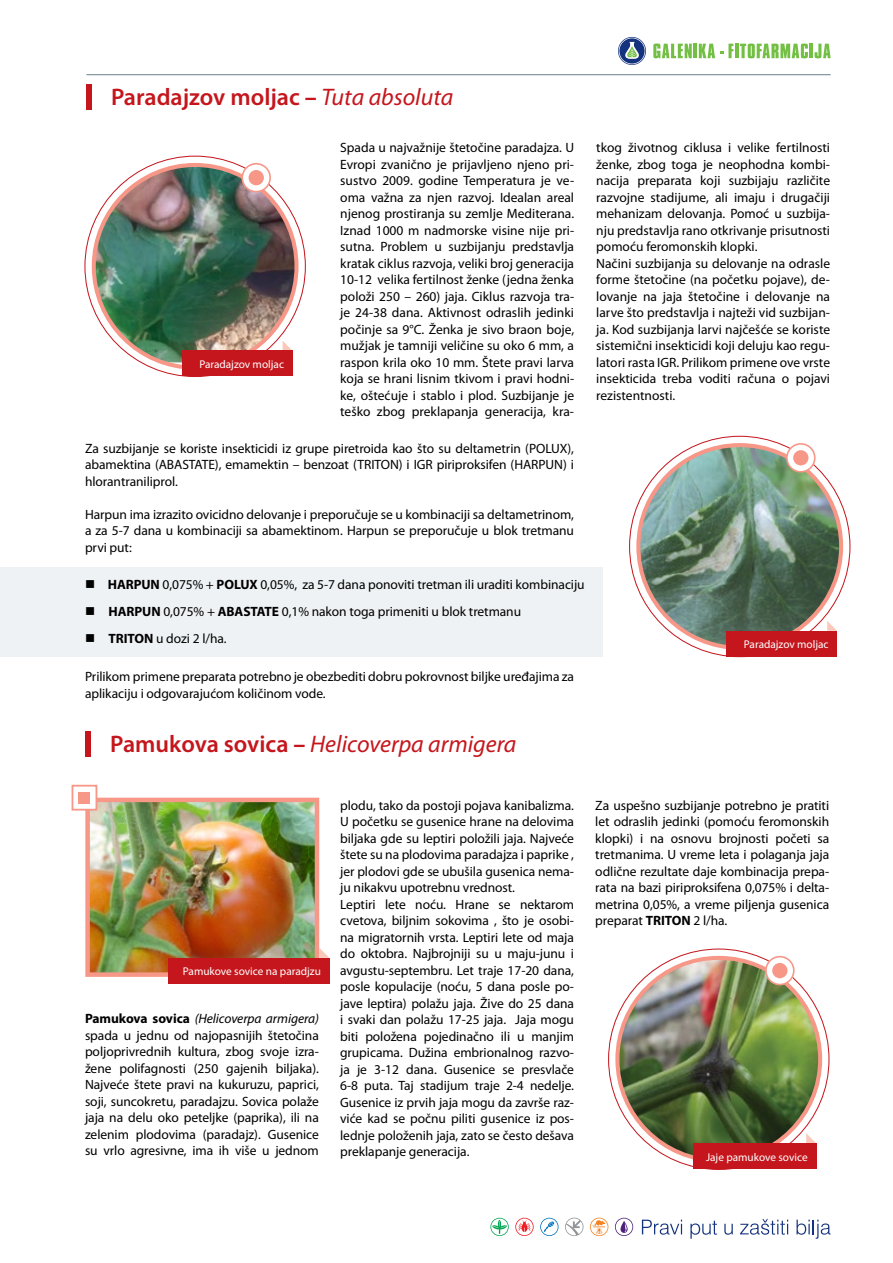
<style>
.page{position:relative;width:893px;height:1263px;background:#fff}
.page>*{position:absolute;margin:0;border:0;box-sizing:border-box;transform-origin:0 0}
.t1{font:italic 24px "Myriad Pro";color:#c4161c}
.t2{font:600 24px "Myriad Pro";color:#c4161c}
.t3{font:13.5px/16.5px "Myriad Pro";letter-spacing:-.005em;color:#000;text-align:justify}
.t4{font:11.25px "Myriad Pro";color:#fff}
.s1{font-weight:700}
.s2{font-weight:400;font-style:italic}
.s3{font-weight:600;font-style:normal}
.s4{font-weight:700;font-style:normal}
.s5{font-style:italic}
</style>
<div class="page">
<hr style="left:86px;top:74px;width:745px;height:1px;background:#7b8d97">
<svg style="left:618px;top:37px;width:28px;height:28px"></svg>
<hr style="left:810px;top:44px;width:3px;height:14px;background:#72bf44">
<svg style="left:814px;top:44px;width:17px;height:14px"></svg>
<hr style="left:735px;top:44px;width:3px;height:14px;background:#72bf44">
<svg style="left:740px;top:44px;width:68px;height:14px"></svg>
<hr style="left:694px;top:44px;width:3px;height:14px;background:#72bf44">
<svg style="left:699px;top:44px;width:34px;height:14px"></svg>
<svg style="left:653px;top:44px;width:39px;height:14px"></svg>
<svg style="left:642px;top:1220px;width:40px;height:15px"></svg>
<svg style="left:690px;top:1221px;width:27px;height:18px"></svg>
<svg style="left:724px;top:1224px;width:9px;height:11px"></svg>
<svg style="left:740px;top:1219px;width:48px;height:16px"></svg>
<svg style="left:796px;top:1220px;width:35px;height:19px"></svg>
<svg style="left:515px;top:1218px;width:19px;height:18px"></svg>
<svg style="left:490px;top:1218px;width:19px;height:18px"></svg>
<svg style="left:540px;top:1218px;width:18px;height:18px"></svg>
<svg style="left:565px;top:1218px;width:18px;height:18px"></svg>
<svg style="left:615px;top:1218px;width:18px;height:18px"></svg>
<svg style="left:590px;top:1218px;width:18px;height:18px"></svg>
<div style="left:0;top:568px;width:603px;height:89px;background:#eff2f4"></div>
<svg style="left:319px;top:948px;width:10px;height:10px"></svg>
<img style="left:90px;top:803px;width:224px;height:169px">
<div style="left:85px;top:798px;width:234px;height:179px;border:4px solid #f69788"></div>
<div style="left:72px;top:785px;width:25px;height:25px;background:#fff;border:2px solid #f69788"></div>
<div style="left:78px;top:792px;width:12px;height:12px;background:#f69788"></div>
<div style="left:168px;top:958px;width:161px;height:26px;background:#c4161c"></div>
<div style="left:86px;top:84px;width:6px;height:26px;background:#c4161c"></div>
<div style="left:85px;top:731px;width:6px;height:26px;background:#c4161c"></div>
<img style="left:94px;top:165px;width:202px;height:197px">
<svg style="left:242px;top:164px;width:28px;height:28px"></svg>
<div style="left:241px;top:163px;width:30px;height:29px;border:2px solid #f69788;border-radius:50%"></div>
<div style="left:249px;top:170px;width:15px;height:15px;background:#f69788;border-radius:50%"></div>
<img style="left:638px;top:445px;width:203px;height:203px;border-radius:101px">
<svg style="left:787px;top:444px;width:28px;height:28px"></svg>
<div style="left:786px;top:443px;width:30px;height:30px;border:2px solid #f69788;border-radius:50%"></div>
<div style="left:793px;top:450px;width:15px;height:15px;background:#f69788;border-radius:50%"></div>
<svg style="left:283px;top:341px;width:10px;height:10px"></svg>
<svg style="left:827px;top:621px;width:10px;height:10px"></svg>
<div style="left:182px;top:351px;width:111px;height:25px;background:#c4161c"></div>
<div style="left:727px;top:631px;width:110px;height:25px;background:#c4161c"></div>
<img style="left:617px;top:958px;width:203px;height:202px;border-radius:101px">
<svg style="left:766px;top:957px;width:28px;height:27px"></svg>
<div style="left:765px;top:956px;width:30px;height:29px;border:2px solid #f69788;border-radius:50%"></div>
<div style="left:772px;top:963px;width:15px;height:15px;background:#f69788;border-radius:50%"></div>
<svg style="left:806px;top:1133px;width:10px;height:10px"></svg>
<div style="left:693px;top:1143px;width:123px;height:26px;background:#c4161c"></div>
<h1 class="t2" style="left:111px;top:83px;width:344px">Paradajzov moljac <span class="s1">–</span> <span class="s2">Tuta absoluta</span></h1>
<p class="t3" style="left:340px;top:140px;width:235px">Spada u najvažnije štetočine paradajza. U Evropi zvanično je prijavljeno njeno pri&shy;sustvo 2009. godine Temperatura je ve&shy;oma važna za njen razvoj. Idealan areal njenog prostiranja su zemlje Mediterana.<br>Iznad 1000 m nadmorske visine nije pri&shy;sutna. Problem u suzbijanju predstavlja kratak ciklus razvoja, veliki broj generacija 10-12 velika fertilnost ženke (jedna ženka položi 250 – 260) jaja. Ciklus razvoja tra&shy;je 24-38 dana. Aktivnost odraslih jedinki počinje sa 9°C. Ženka je sivo braon boje, mužjak je tamniji veličine su oko 6 mm, a raspon krila oko 10 mm. Štete pravi larva koja se hrani lisnim tkivom i pravi hodni&shy;ke, oštećuje i stablo i plod. Suzbijanje je teško zbog preklapanja generacija, kra-</p>
<p class="t3" style="left:85px;top:440px;width:490px">Za suzbijanje se koriste insekticidi iz grupe piretroida kao što su deltametrin (POLUX), abamektina (ABASTATE), emamektin – benzoat (TRITON) i IGR piriproksifen (HARPUN) i hlorantraniliprol.</p>
<p class="t3" style="left:85px;top:506px;width:490px">Harpun ima izrazito ovicidno delovanje i preporučuje se u kombinaciji sa deltametrinom, a za 5-7 dana u kombinaciji sa abamektinom. Harpun se preporučuje u blok tretmanu prvi put:</p>
<p class="t3" style="left:85px;top:576px;width:501px">■ <span class="s1">HARPUN</span> 0,075% + <span class="s1">POLUX</span> 0,05%, za 5-7 dana ponoviti tretman ili uraditi kombinaciju</p>
<p class="t3" style="left:85px;top:603px;width:438px">■ <span class="s1">HARPUN</span> 0,075% + <span class="s1">ABASTATE</span> 0,1% nakon toga primeniti u blok tretmanu</p>
<p class="t3" style="left:85px;top:630px;width:143px">■ <span class="s1">TRITON</span> u dozi 2 l/ha.</p>
<p class="t3" style="left:85px;top:669px;width:491px">Prilikom primene preparata potrebno je obezbediti dobru pokrovnost biljke uređajima za aplikaciju i odgovarajućom količinom vode.</p>
<p class="t4" style="left:199px;top:358px;width:86px">Paradajzov moljac</p>
<p class="t3" style="left:596px;top:140px;width:235px;text-align:left">tkog životnog ciklusa i velike fertilnosti ženke, zbog toga je neophodna kombi&shy;nacija preparata koji suzbijaju različite razvojne stadijume, ali imaju i drugačiji mehanizam delovanja. Pomoć u suzbija&shy;nju predstavlja rano otkrivanje prisutnosti pomoću feromonskih klopki.<br>Načini suzbijanja su delovanje na odrasle forme štetočine (na početku pojave), de&shy;lovanje na jaja štetočine i delovanje na larve što predstavlja i najteži vid suzbijan&shy;ja. Kod suzbijanja larvi najčešće se koriste sistemični insekticidi koji deluju kao regu&shy;latori rasta IGR. Prilikom primene ove vrste insekticida treba voditi računa o pojavi rezistentnosti.</p>
<p class="t4" style="left:744px;top:638px;width:86px">Paradajzov moljac</p>
<h1 class="t1" style="left:110px;top:730px;width:408px"><span class="s3">Pamukova sovica</span> <span class="s4">–</span> Helicoverpa armigera</h1>
<p class="t4" style="left:183px;top:965px;width:139px">Pamukove sovice na paradjzu</p>
<p class="t3" style="left:85px;top:1011px;width:235px"><span class="s1">Pamukova sovica</span> <span class="s5">(Helicoverpa armigera) </span>spada u jednu od najopasnijih štetočina poljoprivrednih kultura, zbog svoje izra&shy;žene polifagnosti (250 gajenih biljaka).<br>Najveće štete pravi na kukuruzu, paprici, soji, suncokretu, paradajzu. Sovica polaže jaja na delu oko peteljke (paprika), ili na zelenim plodovima (paradajz). Gusenice su vrlo agresivne, ima ih više u jednom</p>
<p class="t3" style="left:340px;top:797px;width:235px;text-align:left">plodu, tako da postoji pojava kanibalizma.<br>U početku se gusenice hrane na delovima biljaka gde su leptiri položili jaja. Najveće štete su na plodovima paradajza i paprike , jer plodovi gde se ubušila gusenica nema&shy;ju nikakvu upotrebnu vrednost.<br>Leptiri lete noću. Hrane se nektarom cvetova, biljnim sokovima , što je osobi&shy;na migratornih vrsta. Leptiri lete od maja do oktobra. Najbrojniji su u maju-junu i avgustu-septembru. Let traje 17-20 dana, posle kopulacije (noću, 5 dana posle po&shy;jave leptira) polažu jaja. Žive do 25 dana i svaki dan polažu 17-25 jaja. Jaja mogu biti položena pojedinačno ili u manjim grupicama. Dužina embrionalnog razvo&shy;ja je 3-12 dana. Gusenice se presvlače 6-8 puta. Taj stadijum traje 2-4 nedelje.<br>Gusenice iz prvih jaja mogu da završe raz&shy;viće kad se počnu piliti gusenice iz pos&shy;lednje položenih jaja, zato se često dešava preklapanje generacija.</p>
<p class="t3" style="left:595px;top:797px;width:235px">Za uspešno suzbijanje potrebno je pratiti let odraslih jedinki (pomoću feromonskih klopki) i na osnovu brojnosti početi sa tretmanima. U vreme leta i polaganja jaja odlične rezultate daje kombinacija prepa&shy;rata na bazi piriproksifena 0,075% i delta&shy;metrina 0,05%, a vreme piljenja gusenica preparat <span class="s1">TRITON</span> 2 l/ha.</p>
<p class="t4" style="left:706px;top:1151px;width:103px">Jaje pamukove sovice</p>
</div>
